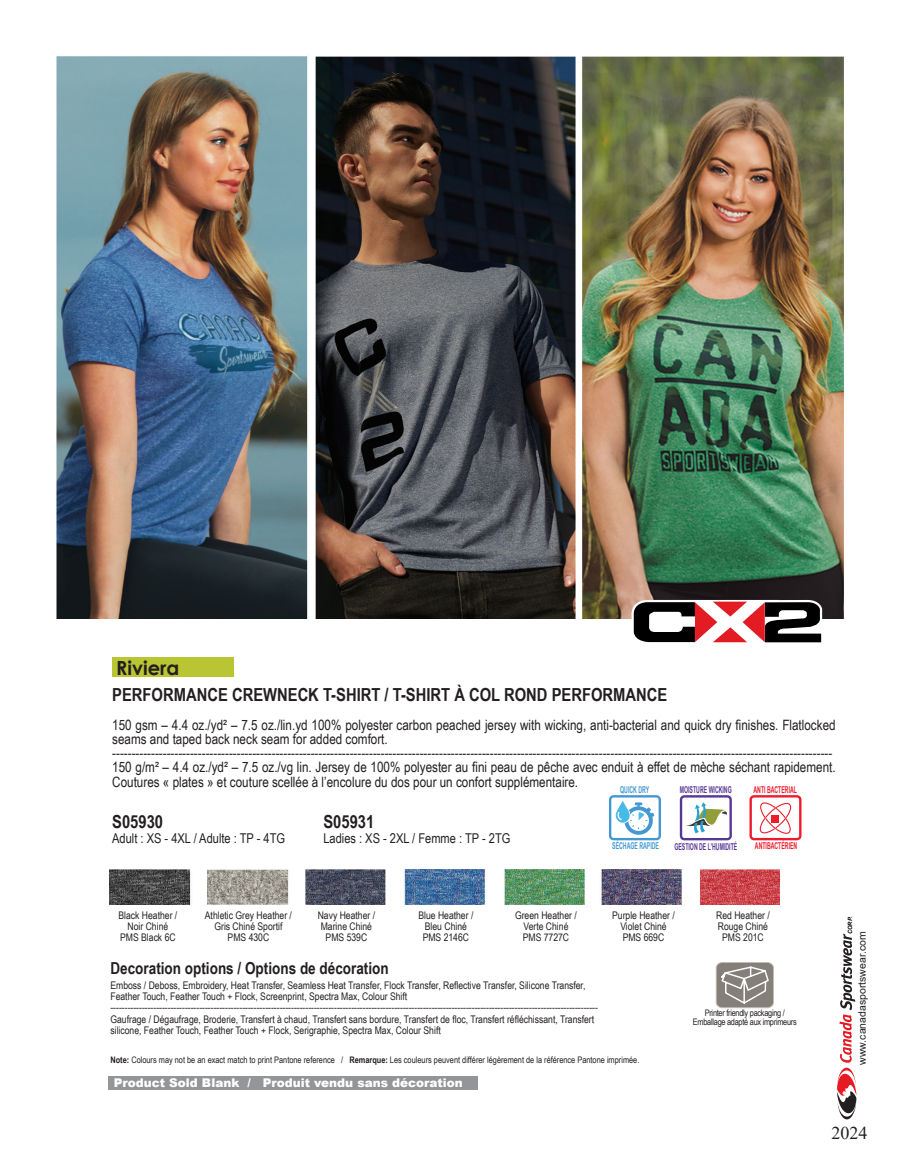
<style>
.page{position:relative;width:905px;height:1161px;background:#fff}
.page>*{position:absolute;margin:0;border:0;box-sizing:border-box;transform-origin:0 0}
.t1{font:700 19.5px "Century Gothic";color:#231f1f}
.t2{font:700 18px "Arial Narrow";color:#231f20}
.t3{font:18px "Times New Roman";color:#231f20}
.t4{font:700 16.5px "Arial Narrow";color:#231f20}
.t5{font:14.25px/14.2px "Arial Narrow";color:#231f20}
.t6{font:13.5px "Arial Narrow";color:#231f20}
.t7{font:900 12px "Arial";color:#fff}
.t8{font:10.5px/10.8px "Arial Narrow";color:#231f20;text-align:center}
.t9{font:10.5px "Arial";color:#231f20}
.t10{font:700 9.45px "Arial Narrow";color:#573795;scale:.67 1}
.t11{font:700 9.45px "Arial Narrow";color:#ee1b2c;scale:.67 1}
.t12{font:700 9.45px "Arial Narrow";color:#4397d2;scale:.67 1}
.t13{font:9px "Arial Narrow";color:#231f20}
.t14{font:9px "Arial Narrow";letter-spacing:-.03em;color:#231f20}
.t15{font:italic 700 5.85px "Arial";color:#000}
.s1{font-weight:700}
</style>
<div class="page">
<img style="left:56px;top:56px;width:788px;height:562px">
<svg style="left:837px;top:934px;width:19px;height:185px"></svg>
<svg style="left:631px;top:600px;width:192px;height:43px"></svg>
<div style="left:112px;top:658px;width:122px;height:19px;background:#b9c533"></div>
<svg style="left:679px;top:795px;width:52px;height:45px"></svg>
<svg style="left:749px;top:795px;width:52px;height:45px"></svg>
<div style="left:771px;top:815px;width:7px;height:7px;background:#ee1b2c"></div>
<svg style="left:609px;top:795px;width:52px;height:45px"></svg>
<img style="left:109px;top:869px;width:671px;height:36px">
<div style="left:716px;top:962px;width:57px;height:46px;background:#847f78;border-radius:6px"></div>
<div style="left:715px;top:962px;width:58px;height:46px;border:1px solid #c1bdb1;border-radius:6px"></div>
<svg style="left:717px;top:966px;width:52px;height:39px"></svg>
<div style="left:108px;top:1076px;width:369px;height:14px;background:#939598"></div>
<p class="t1" style="left:116px;top:653px;width:65px">Riviera</p>
<p class="t2" style="left:112px;top:681px;width:556px">PERFORMANCE CREWNECK T-SHIRT / T-SHIRT À COL ROND PERFORMANCE</p>
<p class="t5" style="left:112px;top:717px;width:725px">150 gsm – 4.4 oz./yd² – 7.5 oz./lin.yd 100% polyester carbon peached jersey with wicking, anti-bacterial and quick dry finishes. Flatlocked seams and taped back neck seam for added comfort.</p>
<p class="t5" style="left:112px;top:746px;width:721px">-----------------------------------------------------------------------------------------------------------------------------------------------------------------------------------------</p>
<p class="t5" style="left:112px;top:760px;width:725px">150 g/m² – 4.4 oz./yd² – 7.5 oz./vg lin. Jersey de 100% polyester au fini peau de pêche avec enduit à effet de mèche séchant rapidement.<br>Coutures « plates » et couture scellée à l’encolure du dos pour un confort supplémentaire.</p>
<p class="t12" style="left:620px;top:782px;width:45px">QUICK DRY</p>
<p class="t11" style="left:753px;top:782px;width:66px">ANTI BACTERIAL</p>
<p class="t10" style="left:679px;top:782px;width:79px">MOISTURE WICKING</p>
<p class="t2" style="left:112px;top:808px;width:52px">S05930</p>
<p class="t6" style="left:112px;top:828px;width:174px">Adult : XS - 4XL / Adulte : TP - 4TG</p>
<p class="t2" style="left:323px;top:808px;width:52px">S05931</p>
<p class="t6" style="left:323px;top:828px;width:188px">Ladies : XS - 2XL / Femme : TP - 2TG</p>
<p class="t12" style="left:612px;top:839px;width:71px">SÉCHAGE RAPIDE</p>
<p class="t10" style="left:674px;top:840px;width:95px">GESTION DE L’HUMIDITÉ</p>
<p class="t11" style="left:755px;top:839px;width:65px">ANTIBACTÉRIEN</p>
<p class="t8" style="left:118px;top:909px;width:60px">Black Heather /</p>
<p class="t8" style="left:128px;top:920px;width:42px">Noir Chiné</p>
<p class="t8" style="left:120px;top:931px;width:57px">PMS Black 6C</p>
<p class="t8" style="left:205px;top:909px;width:89px">Athletic Grey Heather /<br>Gris Chiné Sportif</p>
<p class="t8" style="left:228px;top:931px;width:43px">PMS 430C</p>
<p class="t8" style="left:318px;top:909px;width:59px">Navy Heather /</p>
<p class="t8" style="left:321px;top:920px;width:53px">Marine Chiné</p>
<p class="t8" style="left:325px;top:931px;width:43px">PMS 539C</p>
<p class="t8" style="left:418px;top:909px;width:57px">Blue Heather /</p>
<p class="t8" style="left:425px;top:920px;width:44px">Bleu Chiné</p>
<p class="t8" style="left:422px;top:931px;width:48px">PMS 2146C</p>
<p class="t8" style="left:515px;top:909px;width:63px">Green Heather /<br>Verte Chiné</p>
<p class="t8" style="left:522px;top:931px;width:48px">PMS 7727C</p>
<p class="t8" style="left:612px;top:909px;width:64px">Purple Heather /<br>Violet Chiné</p>
<p class="t8" style="left:622px;top:931px;width:43px">PMS 669C</p>
<p class="t8" style="left:716px;top:909px;width:55px">Red Heather /</p>
<p class="t8" style="left:717px;top:920px;width:52px">Rouge Chiné</p>
<p class="t8" style="left:722px;top:931px;width:43px">PMS 201C</p>
<p class="t4" style="left:110px;top:956px;width:280px">Decoration options / Options de décoration</p>
<p class="t8" style="left:110px;top:979px;width:476px;line-height:11.2px;text-align:left">Emboss / Deboss, Embroidery, Heat Transfer, Seamless Heat Transfer, Flock Transfer, Reflective Transfer, Silicone Transfer,<br>Feather Touch, Feather Touch + Flock, Screenprint, Spectra Max, Colour Shift</p>
<p class="t8" style="left:110px;top:1002px;width:489px">--------------------------------------------------------------------------------------------------------------------------------------------------------------------------</p>
<p class="t8" style="left:110px;top:1013px;width:485px;line-height:11.2px;text-align:left">Gaufrage / Dégaufrage, Broderie, Transfert à chaud, Transfert sans bordure, Transfert de floc, Transfert réfléchissant, Transfert silicone, Feather Touch, Feather Touch + Flock, Serigraphie, Spectra Max, Colour Shift</p>
<p class="t14" style="left:704px;top:1007px;width:82px">Printer friendly packaging /</p>
<p class="t14" style="left:693px;top:1016px;width:105px">Emballage adapté aux imprimeurs</p>
<p class="t13" style="left:110px;top:1053px;width:530px"><span class="s1">Note:</span> Colours may not be an exact match to print Pantone reference / <span class="s1">Remarque:</span> Les couleurs peuvent différer légèrement de la référence Pantone imprimée.</p>
<p class="t7" style="left:114px;top:1074px;width:350px">Product Sold Blank / Produit vendu sans décoration</p>
<p class="t15" style="left:846px;top:934px;width:20px;rotate:-90deg">CORP.</p>
<p class="t9" style="left:854px;top:1065px;width:135px;rotate:-90deg">www.canadasportswear.com</p>
<p class="t3" style="left:831px;top:1120px;width:37px">2024</p>
</div>
